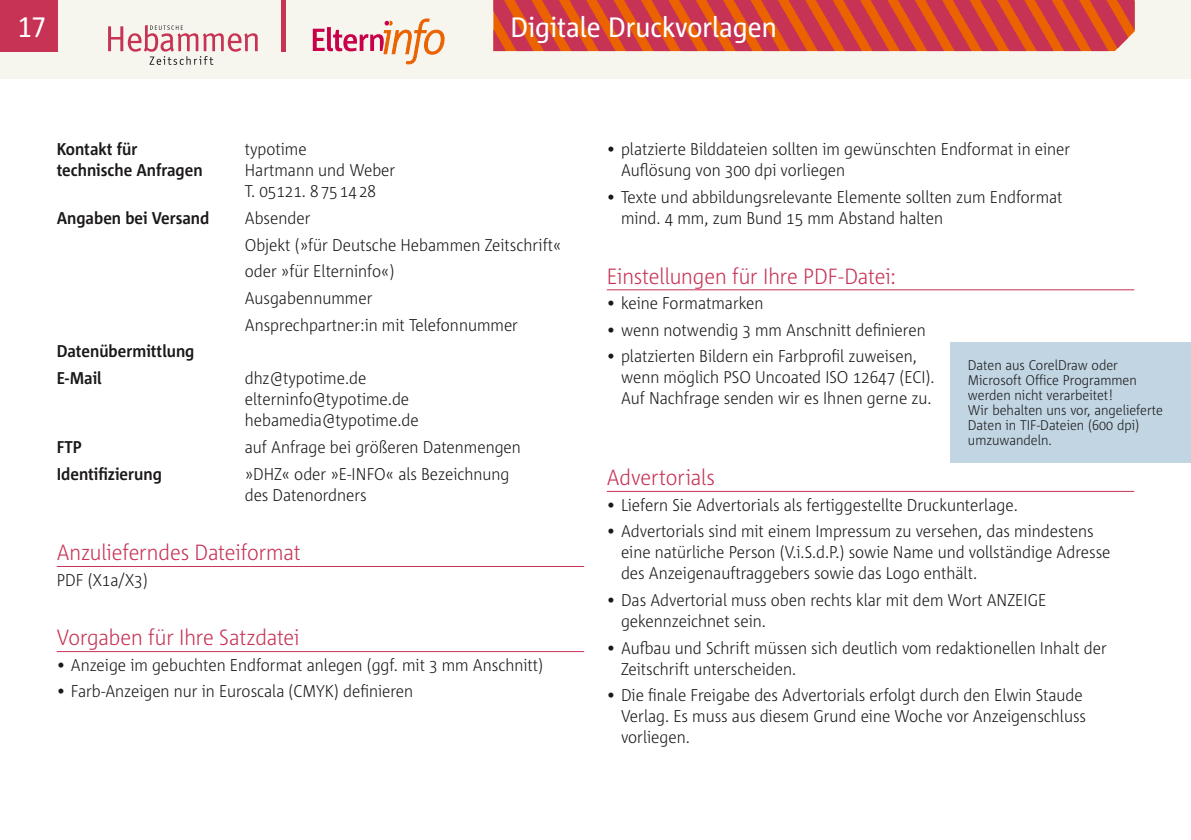
<style>
.page{position:relative;width:1191px;height:840px;background:#fff}
.page>*{position:absolute;margin:0;border:0;box-sizing:border-box;transform-origin:0 0}
.t1{font:28px "Corpid C1 s S Cd";color:#fff}
.t2{font:300 22px "Corpid C1 s S Cd";letter-spacing:-.005em;color:#c73355}
.t3{font:300 17px/21px "Corpid C1 s S Cd";color:#1b1819}
.t4{font:700 17px/26.6px "Corpid C1 s S Cd";color:#1b1819}
.t5{font:300 14px/15px "Corpid C1 s S Cd";color:#1b1819}
</style>
<div class="page">
<div style="left:0;top:0;width:1191px;height:78px;background:#f6f5ee"></div>
<div style="left:0;top:0;width:57px;height:51px;background:#c73355"></div>
<svg style="left:493px;top:0;width:642px;height:51px;background:#d54635"></svg>
<svg style="left:108px;top:25px;width:150px;height:40px"></svg>
<svg style="left:313px;top:18px;width:131px;height:46px"></svg>
<div style="left:281px;top:0;width:5px;height:51px;background:#c73355"></div>
<div style="left:951px;top:342px;width:240px;height:120px;background:#c1d5e3"></div>
<hr style="left:57px;top:565px;width:527px;height:1px;background:#c73355">
<hr style="left:57px;top:650px;width:527px;height:1px;background:#c73355">
<hr style="left:607px;top:289px;width:527px;height:1px;background:#c73355">
<hr style="left:607px;top:490px;width:527px;height:1px;background:#c73355">
<h1 class="t1" style="left:18px;top:9px;width:29px">17</h1>
<h1 class="t1" style="left:510px;top:9px;width:268px">Digitale Druckvorlagen</h1>
<p class="t4" style="left:57px;top:135px;width:82px">Kontakt für</p>
<p class="t3" style="left:245px;top:138px;width:63px">typotime</p>
<p class="t4" style="left:57px;top:156px;width:147px">technische Anfragen</p>
<p class="t3" style="left:245px;top:159px;width:152px">Hartmann und Weber<br>T. 05121. 8 7514 28</p>
<p class="t4" style="left:57px;top:204px;width:154px">Angaben bei Versand</p>
<p class="t3" style="left:245px;top:204px;width:318px;line-height:26.6px">Absender<br>Objekt (»für Deutsche Hebammen Zeitschrift« oder »für Elterninfo«)<br>Ausgabennummer<br>Ansprechpartner:in mit Telefonnummer</p>
<p class="t4" style="left:57px;top:337px;width:139px">Datenübermittlung<br>E-Mail</p>
<p class="t3" style="left:245px;top:367px;width:175px">dhz@typotime.de elterninfo@typotime.de hebamedia@typotime.de</p>
<p class="t4" style="left:57px;top:433px;width:27px">FTP</p>
<p class="t3" style="left:245px;top:435px;width:278px">auf Anfrage bei größeren Datenmengen</p>
<p class="t4" style="left:57px;top:459px;width:107px">Identifizierung</p>
<p class="t3" style="left:245px;top:462px;width:266px">»DHZ« oder »E-INFO« als Bezeichnung des Datenordners</p>
<p class="t2" style="left:57px;top:538px;width:245px">Anzulieferndes Dateiformat</p>
<p class="t3" style="left:57px;top:568px;width:93px">PDF (X1a/X3)</p>
<p class="t2" style="left:57px;top:623px;width:244px">Vorgaben für Ihre Satzdatei</p>
<p class="t3" style="left:57px;top:653px;width:488px">• Anzeige im gebuchten Endformat anlegen (ggf. mit 3 mm Anschnitt)</p>
<p class="t3" style="left:57px;top:680px;width:358px">• Farb-Anzeigen nur in Euroscala (CMYK) definieren</p>
<p class="t3" style="left:621px;top:138px;width:451px;text-indent:-14px">• platzierte Bilddateien sollten im gewünschten Endformat in einer<br>Auflösung von 300 dpi vorliegen</p>
<p class="t3" style="left:621px;top:186px;width:443px;text-indent:-14px">• Texte und abbildungsrelevante Elemente sollten zum Endformat mind. 4 mm, zum Bund 15 mm Abstand halten</p>
<p class="t2" style="left:607px;top:262px;width:290px">Einstellungen für Ihre PDF-Datei:</p>
<p class="t3" style="left:607px;top:292px;width:158px">• keine Formatmarken</p>
<p class="t3" style="left:607px;top:318px;width:320px">• wenn notwendig 3 mm Anschnitt definieren</p>
<p class="t3" style="left:621px;top:345px;width:315px;text-indent:-14px">• platzierten Bildern ein Farbprofil zuweisen, wenn möglich PSO Uncoated ISO 12647 (ECI).<br>Auf Nachfrage senden wir es Ihnen gerne zu.</p>
<p class="t5" style="left:968px;top:357px;width:196px">Daten aus CorelDraw oder<br>Microsoft Office Programmen werden nicht verarbeitet!<br>Wir behalten uns vor, angelieferte<br>Daten in TIF-Dateien (600 dpi) umzuwandeln.</p>
<p class="t2" style="left:607px;top:463px;width:110px">Advertorials</p>
<p class="t3" style="left:607px;top:493px;width:412px">• Liefern Sie Advertorials als fertiggestellte Druckunterlage.</p>
<p class="t3" style="left:621px;top:520px;width:491px;text-indent:-14px">• Advertorials sind mit einem Impressum zu versehen, das mindestens eine natürliche Person (V.i.S.d.P.) sowie Name und vollständige Adresse des Anzeigenauftraggebers sowie das Logo enthält.</p>
<p class="t3" style="left:621px;top:588px;width:427px;text-indent:-14px">• Das Advertorial muss oben rechts klar mit dem Wort ANZEIGE gekennzeichnet sein.</p>
<p class="t3" style="left:621px;top:636px;width:487px;text-indent:-14px">• Aufbau und Schrift müssen sich deutlich vom redaktionellen Inhalt der<br>Zeitschrift unterscheiden.</p>
<p class="t3" style="left:621px;top:684px;width:466px;text-indent:-14px">• Die finale Freigabe des Advertorials erfolgt durch den Elwin Staude<br>Verlag. Es muss aus diesem Grund eine Woche vor Anzeigenschluss vorliegen.</p>
</div>
